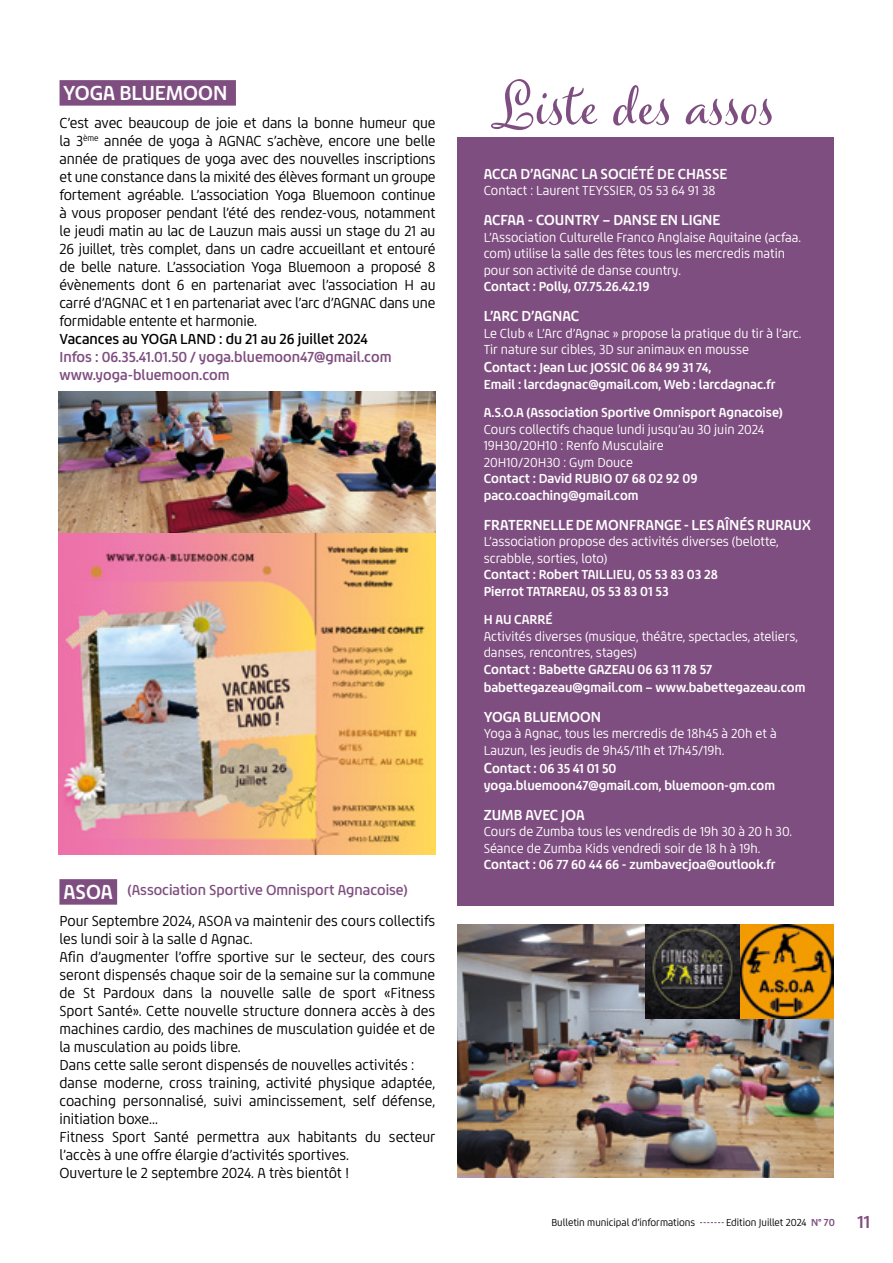
<style>
.page{position:relative;width:893px;height:1263px;background:#fff}
.page>*{position:absolute;margin:0;border:0;box-sizing:border-box;transform-origin:0 0}
.t1{font:700 57px "Caprizant";color:#7f4e80}
.t2{font:21px "Chypre Nor Bol";color:#fff}
.t3{font:18px "Chypre Nor Bol";color:#7f4e80}
.t4{font:15px/18px "Chypre Nor Reg";color:#000;text-align:justify}
.t5{font:15px "Chypre Nor Bol";color:#fff}
.t6{font:15px/18px "Chypre Nor Dem";color:#7f4e80}
.t7{font:15px "Chypre Nor Med";color:#7f4e80}
.t8{font:15px "Chypre Nor Med";color:#000}
.t9{font:13.5px/16.5px "Chypre Nor Reg";color:#fff}
.t10{font:13.5px/16.5px "Chypre Nor Bol";color:#fff}
.t11{font:10.5px "Chypre Nor Reg";color:#000}
.s1{font-size:15px}
.s2{font-family:"Chypre Nor Bol";color:#7f4e80}
</style>
<div class="page">
<svg style="left:700px;top:1222px;width:24px;height:1px"></svg>
<div style="left:60px;top:80px;width:176px;height:26px;background:#7f4e80"></div>
<div style="left:457px;top:137px;width:376px;height:769px;background:#7f4e80"></div>
<img style="left:457px;top:924px;width:376px;height:254px">
<img style="left:645px;top:924px;width:188px;height:94px">
<div style="left:59px;top:879px;width:58px;height:26px;background:#7f4e80"></div>
<img style="left:59px;top:392px;width:377px;height:189px">
<img style="left:58px;top:534px;width:377px;height:320px">
<h2 class="t2" style="left:63px;top:81px;width:166px">YOGA BLUEMOON</h2>
<p class="t4" style="left:60px;top:114px;width:377px">C’est avec beaucoup de joie et dans la bonne humeur que la 3<sup>ème</sup> année de yoga à AGNAC s’achève, encore une belle année de pratiques de yoga avec des nouvelles inscriptions et une constance dans la mixité des élèves formant un groupe fortement agréable. L’association Yoga Bluemoon continue à vous proposer pendant l’été des rendez-vous, notamment le jeudi matin au lac de Lauzun mais aussi un stage du 21 au 26 juillet, très complet, dans un cadre accueillant et entouré de belle nature. L’association Yoga Bluemoon a proposé 8 évènements dont 6 en partenariat avec l’association H au carré d’AGNAC et 1 en partenariat avec l’arc d’AGNAC dans une formidable entente et harmonie.</p>
<p class="t8" style="left:60px;top:330px;width:310px">Vacances au YOGA LAND : du 21 au 26 juillet 2024</p>
<p class="t6" style="left:60px;top:348px;width:333px">Infos : 06.35.41.01.50 / yoga.bluemoon47@gmail.com www.yoga-bluemoon.com</p>
<p class="t7" style="left:128px;top:881px;width:282px">(Association Sportive Omnisport Agnacoise)</p>
<h2 class="t2" style="left:64px;top:880px;width:51px">ASOA</h2>
<p class="t4" style="left:59px;top:912px;width:378px;text-align:left">Pour Septembre 2024, ASOA va maintenir des cours collectifs les lundi soir à la salle d Agnac.<br>Afin d’augmenter l’offre sportive sur le secteur, des cours seront dispensés chaque soir de la semaine sur la commune de St Pardoux dans la nouvelle salle de sport «Fitness Sport Santé». Cette nouvelle structure donnera accès à des machines cardio, des machines de musculation guidée et de la musculation au poids libre.<br>Dans cette salle seront dispensés de nouvelles activités : danse moderne, cross training, activité physique adaptée, coaching personnalisé, suivi amincissement, self défense, initiation boxe...<br>Fitness Sport Santé permettra aux habitants du secteur l’accès à une offre élargie d’activités sportives.<br>Ouverture le 2 septembre 2024. A très bientôt !</p>
<h1 class="t1" style="left:491px;top:70px;width:287px">Liste des assos</h1>
<p class="t5" style="left:484px;top:165px;width:245px">ACCA D’AGNAC LA SOCIÉTÉ DE CHASSE</p>
<p class="t9" style="left:484px;top:183px;width:233px">Contact : Laurent TEYSSIER, 05 53 64 91 38</p>
<p class="t5" style="left:484px;top:212px;width:238px">ACFAA - COUNTRY – DANSE EN LIGNE</p>
<p class="t9" style="left:484px;top:229px;width:319px">L’Association Culturelle Franco Anglaise Aquitaine (acfaa. com) utilise la salle des fêtes tous les mercredis matin pour son activité de danse country.</p>
<p class="t10" style="left:484px;top:279px;width:167px">Contact : Polly, 07.75.26.42.19</p>
<p class="t5" style="left:484px;top:308px;width:97px">L’ARC D’AGNAC</p>
<p class="t9" style="left:484px;top:325px;width:319px">Le Club « L’Arc d’Agnac » propose la pratique du tir à l’arc.<br>Tir nature sur cibles, 3D sur animaux en mousse</p>
<p class="t10" style="left:484px;top:360px;width:293px"><span class="s1">C</span>ontact : Jean Luc JOSSIC 06 84 99 31 74,<br>Email : larcdagnac@gmail.com, Web : larcdagnac.fr</p>
<p class="t10" style="left:484px;top:405px;width:300px">A.S.O.A (Association Sportive Omnisport Agnacoise)</p>
<p class="t9" style="left:484px;top:421px;width:282px">Cours collectifs chaque lundi jusqu’au 30 juin 2024<br>19H30/20H10 : Renfo Musculaire<br>20H10/20H30 : Gym Douce</p>
<p class="t10" style="left:484px;top:471px;width:215px">Contact : David RUBIO 07 68 02 92 09 paco.coaching@gmail.com</p>
<p class="t5" style="left:484px;top:516px;width:329px">FRATERNELLE DE MONFRANGE - LES AÎNÉS RURAUX</p>
<p class="t9" style="left:484px;top:534px;width:297px">L’association propose des activités diverses (belotte, scrabble, sorties, loto)</p>
<p class="t10" style="left:484px;top:567px;width:236px">Contact : Robert TAILLIEU, 05 53 83 03 28<br>Pierrot TATAREAU, 05 53 83 01 53</p>
<p class="t10" style="left:484px;top:612px;width:70px">H AU CARRÉ</p>
<p class="t9" style="left:484px;top:628px;width:316px">Activités diverses (musique, théâtre, spectacles, ateliers, danses, rencontres, stages)</p>
<p class="t10" style="left:484px;top:660px;width:323px;line-height:18px">Contact : Babette GAZEAU 06 63 11 78 57 babettegazeau@gmail.com – www.babettegazeau.com</p>
<p class="t5" style="left:484px;top:708px;width:119px">YOGA BLUEMOON</p>
<p class="t9" style="left:484px;top:726px;width:294px">Yoga à Agnac, tous les mercredis de 18h45 à 20h et à<br>Lauzun, les jeudis de 9h45/11h et 17h45/19h.</p>
<p class="t10" style="left:484px;top:760px;width:293px"><span class="s1">C</span>ontact : 06 35 41 01 50 yoga.bluemoon47@gmail.com, bluemoon-gm.com</p>
<p class="t5" style="left:484px;top:806px;width:102px">ZUMB AVEC JOA</p>
<p class="t9" style="left:484px;top:823px;width:310px">Cours de Zumba tous les vendredis de 19h 30 à 20 h 30.<br>Séance de Zumba Kids vendredi soir de 18 h à 19h.</p>
<p class="t10" style="left:484px;top:856px;width:294px">Contact : 06 77 60 44 66 - zumbavecjoa@outlook.fr</p>
<p class="t11" style="left:551px;top:1216px;width:145px">Bulletin municipal d’informations</p>
<p class="t11" style="left:726px;top:1216px;width:110px">Edition Juillet 2024 <span class="s2">N° 70</span></p>
<p class="t3" style="left:858px;top:1212px;width:14px">11</p>
</div>
